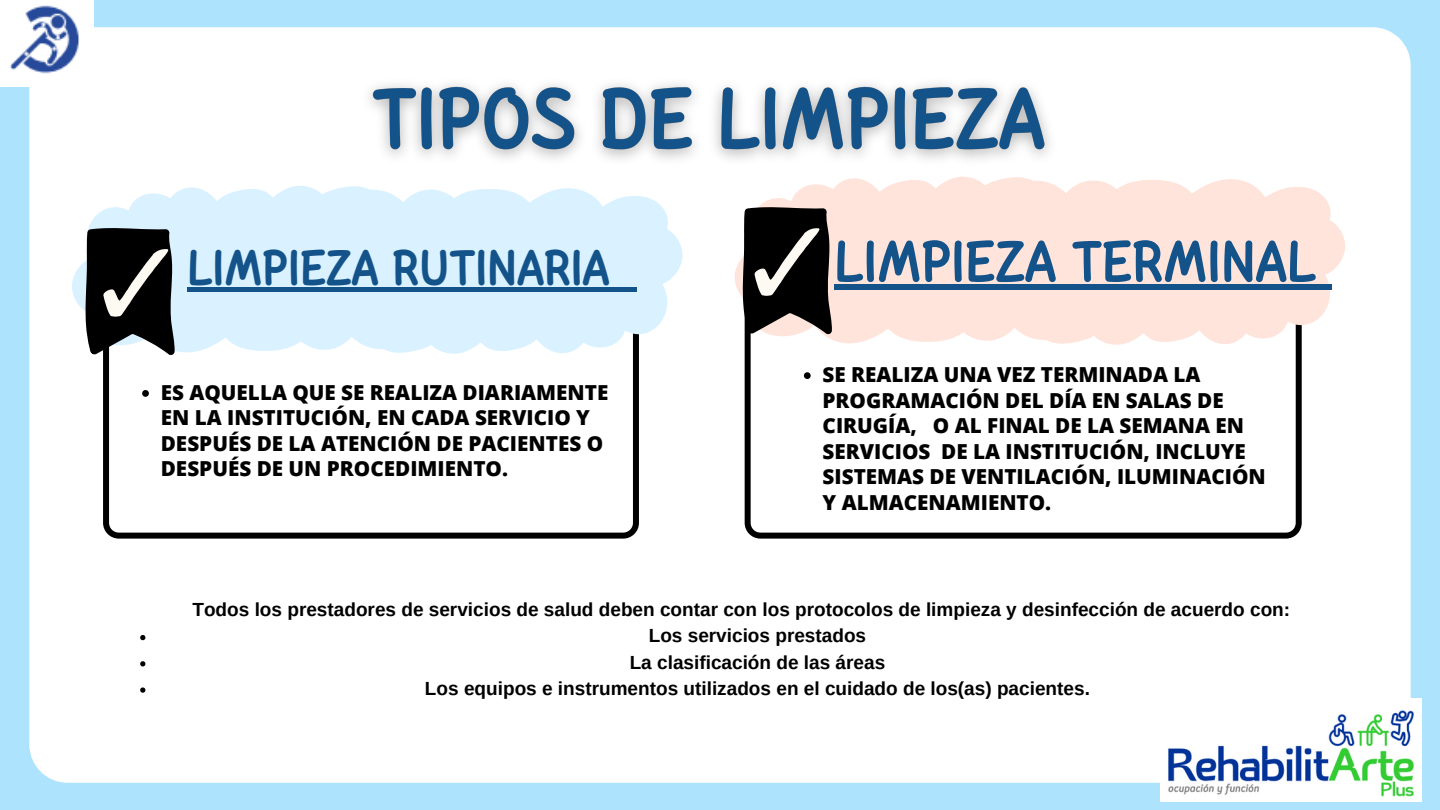
<style>
.page{position:relative;width:1440px;height:810px;background:#aee3fe}
.page>*{position:absolute;margin:0;border:0;box-sizing:border-box;transform-origin:0 0}
.t1{font:700 57.7px "Cakerolli";color:#13538a}
.t2{font:700 49.7px "Cakerolli";color:#13538a}
.t3{font:800 20.7px/25.5px "Open Sans";color:#000}
.t4{font:700 19px "Arimo";color:#000}
</style>
<div class="page">
<div style="left:29px;top:27px;width:1382px;height:756px;background:#fff"></div>
<div style="left:745px;top:377px;width:557px;height:162px;background:#fff"></div>
<svg style="left:103px;top:386px;width:536px;height:153px;background:#efefef"></svg>
<svg style="left:720px;top:174px;width:421px;height:207px;background:#fcefea"></svg>
<svg style="left:939px;top:143px;width:420px;height:234px;background:#feede8"></svg>
<svg style="left:57px;top:152px;width:421px;height:238px;background:#ecf7fd"></svg>
<svg style="left:276px;top:152px;width:420px;height:234px;background:#e5f4fd"></svg>
<svg style="left:85px;top:228px;width:90px;height:127px;background:#373838"></svg>
<svg style="left:804px;top:372px;width:7px;height:7px"></svg>
<img style="left:352px;top:68px;width:716px;height:106px">
<div style="left:834px;top:284px;width:482px;height:6px;background:#13538a"></div>
<div style="left:1316px;top:284px;width:16px;height:6px;background:#13538a"></div>
<svg style="left:142px;top:390px;width:7px;height:7px"></svg>
<hr style="left:187px;top:288px;width:422px;height:4px;background:#13538a">
<hr style="left:609px;top:288px;width:28px;height:4px;background:#13538a">
<svg style="left:743px;top:207px;width:89px;height:127px;background:#373432"></svg>
<svg style="left:140px;top:635px;width:5px;height:5px"></svg>
<svg style="left:140px;top:661px;width:5px;height:5px"></svg>
<svg style="left:140px;top:687px;width:5px;height:6px"></svg>
<img style="left:1160px;top:699px;width:261px;height:102px">
<img style="left:0;top:0;width:94px;height:86px">
<p class="t2" style="left:187px;top:247px;width:424px">LIMPIEZA RUTINARIA</p>
<p class="t3" style="left:161px;top:379px;width:449px">ES AQUELLA QUE SE REALIZA DIARIAMENTE EN LA INSTITUCIÓN, EN CADA SERVICIO Y DESPUÉS DE LA ATENCIÓN DE PACIENTES O DESPUÉS DE UN PROCEDIMIENTO.</p>
<p class="t1" style="left:834px;top:238px;width:484px">LIMPIEZA TERMINAL</p>
<p class="t3" style="left:823px;top:361px;width:445px">SE REALIZA UNA VEZ TERMINADA LA<br>PROGRAMACIÓN DEL DÍA EN SALAS DE<br>CIRUGÍA, O AL FINAL DE LA SEMANA EN<br>SERVICIOS DE LA INSTITUCIÓN, INCLUYE<br>SISTEMAS DE VENTILACIÓN, ILUMINACIÓN<br>Y ALMACENAMIENTO.</p>
<p class="t4" style="left:192px;top:599px;width:1099px">Todos los prestadores de servicios de salud deben contar con los protocolos de limpieza y desinfección de acuerdo con:</p>
<h2 class="t4" style="left:649px;top:625px;width:219px">Los servicios prestados</h2>
<p class="t4" style="left:630px;top:652px;width:257px">La clasificación de las áreas</p>
<p class="t4" style="left:425px;top:678px;width:666px">Los equipos e instrumentos utilizados en el cuidado de los(as) pacientes.</p>
</div>
